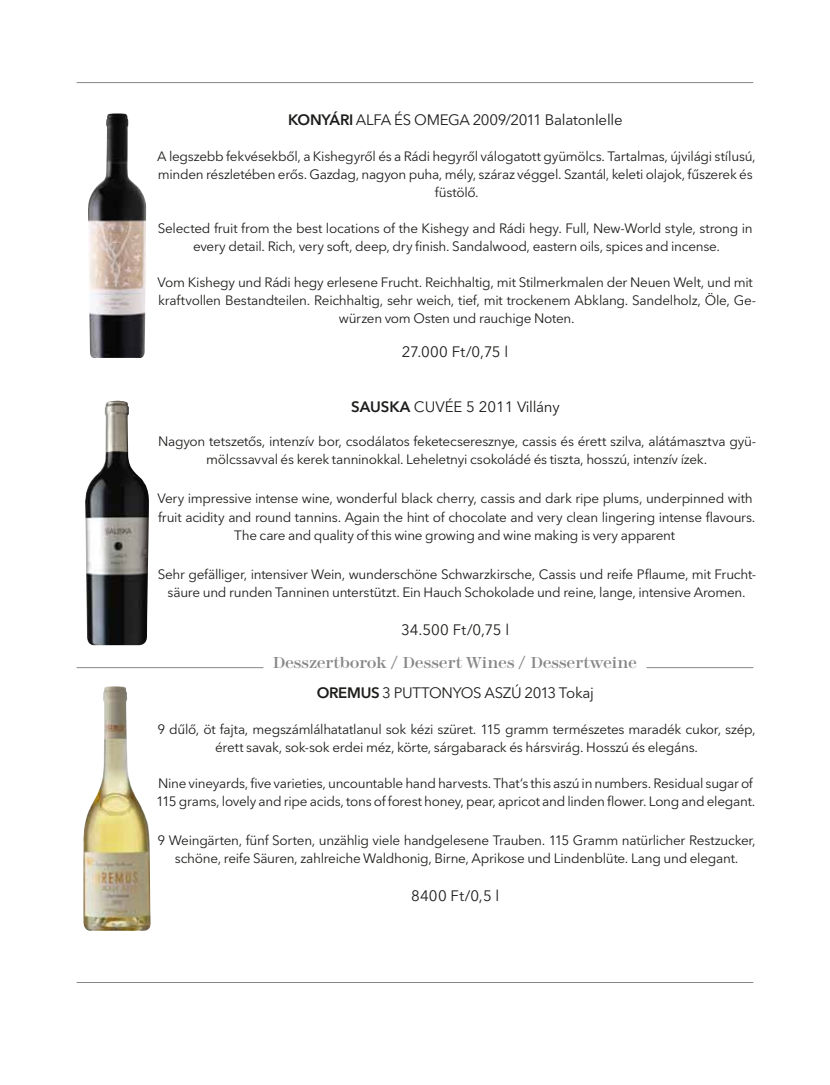
<style>
.page{position:relative;width:830px;height:1085px;background:#fff}
.page>*{position:absolute;margin:0;border:0;box-sizing:border-box;transform-origin:0 0}
.t1{font:500 16.5px "ITC Modern Two Sxtn Hun";letter-spacing:-.02em;color:#878787}
.t2{font:15px "Avenir Next LT Pro";letter-spacing:-.015em;color:#1d1d1b}
.t3{font:600 15px "Avenir Next LT Pro";color:#1d1d1b}
.t4{font:13.5px/18px "Avenir Next LT Pro";letter-spacing:-.02em;color:#1d1d1b;text-align:center}
.s1{font-weight:600}
</style>
<div class="page">
<hr style="left:77px;top:981px;width:676px;height:1px;background:#878787">
<img style="left:88px;top:113px;width:58px;height:245px">
<img style="left:85px;top:400px;width:64px;height:245px">
<img style="left:83px;top:686px;width:68px;height:244px">
<hr style="left:77px;top:82px;width:676px;height:1px;background:#878787">
<hr style="left:646px;top:667px;width:107px;height:1px;background:#878787">
<hr style="left:77px;top:667px;width:186px;height:1px;background:#878787">
<p class="t3" style="left:288px;top:110px;width:10px">KONYÁRI</p>
<p class="t2" style="left:356px;top:111px;width:268px">ALFA ÉS OMEGA 2009/2011 Balatonlelle</p>
<p class="t4" style="left:157px;top:147px;width:599px">A legszebb fekvésekből, a Kishegyről és a Rádi hegyről válogatott gyümölcs. Tartalmas, újvilági stílusú, minden részletében erős. Gazdag, nagyon puha, mély, száraz véggel. Szantál, keleti olajok, fűszerek és füstölő.</p>
<p class="t4" style="left:158px;top:219px;width:596px">Selected fruit from the best locations of the Kishegy and Rádi hegy. Full, New-World style, strong in every detail. Rich, very soft, deep, dry finish. Sandalwood, eastern oils, spices and incense.</p>
<p class="t4" style="left:157px;top:273px;width:600px">Vom Kishegy und Rádi hegy erlesene Frucht. Reichhaltig, mit Stilmerkmalen der Neuen Welt, und mit kraftvollen Bestandteilen. Reichhaltig, sehr weich, tief, mit trockenem Abklang. Sandelholz, Öle, Ge&shy;würzen vom Osten und rauchige Noten.</p>
<p class="t2" style="left:402px;top:342px;width:108px">27.000 Ft/0,75 l</p>
<p class="t2" style="left:351px;top:398px;width:210px"><span class="s1">Sauska</span> Cuvée 5 2011 Villány</p>
<p class="t4" style="left:158px;top:432px;width:599px">Nagyon tetszetős, intenzív bor, csodálatos feketecseresznye, cassis és érett szilva, alátámasztva gyü&shy;mölcssavval és kerek tanninokkal. Leheletnyi csokoládé és tiszta, hosszú, intenzív ízek.</p>
<p class="t4" style="left:157px;top:489px;width:599px">Very impressive intense wine, wonderful black cherry, cassis and dark ripe plums, underpinned with fruit acidity and round tannins. Again the hint of chocolate and very clean lingering intense flavours.<br>The care and quality of this wine growing and wine making is very apparent</p>
<p class="t4" style="left:158px;top:565px;width:599px">Sehr gefälliger, intensiver Wein, wunderschöne Schwarzkirsche, Cassis und reife Pflaume, mit Frucht&shy;säure und runden Tanninen unterstützt. Ein Hauch Schokolade und reine, lange, intensive Aromen.</p>
<p class="t2" style="left:401px;top:620px;width:109px">34.500 Ft/0,75 l</p>
<p class="t1" style="left:272px;top:653px;width:365px">Desszertborok / Dessert Wines / Dessertweine</p>
<p class="t2" style="left:316px;top:683px;width:279px"><span class="s1">Oremus</span> 3 Puttonyos Aszú 2013 Tokaj</p>
<p class="t4" style="left:157px;top:719px;width:599px">9 dűlő, öt fajta, megszámlálhatatlanul sok kézi szüret. 115 gramm természetes maradék cukor, szép, érett savak, sok-sok erdei méz, körte, sárgabarack és hársvirág. H osszú és elegáns.</p>
<p class="t4" style="left:156px;top:773px;width:600px;text-align:left">Nine vineyards, five varieties, uncountable hand harvests. That’s this aszú in numbers. Residual sugar of<br>115 grams, lovely and ripe acids, tons of forest honey, pear, apricot and linden flower. Long and elegant.</p>
<p class="t4" style="left:157px;top:831px;width:599px">9 Weingärten, fünf Sorten, unzählig viele handgelesene Trauben. 115 Gramm natürlicher Restzucker, schöne, reife Säuren, zahlreiche Waldhonig, Birne, Aprikose und Lindenblüte. Lang und elegant.</p>
<p class="t2" style="left:411px;top:886px;width:90px">8400 Ft/0,5 l</p>
</div>
